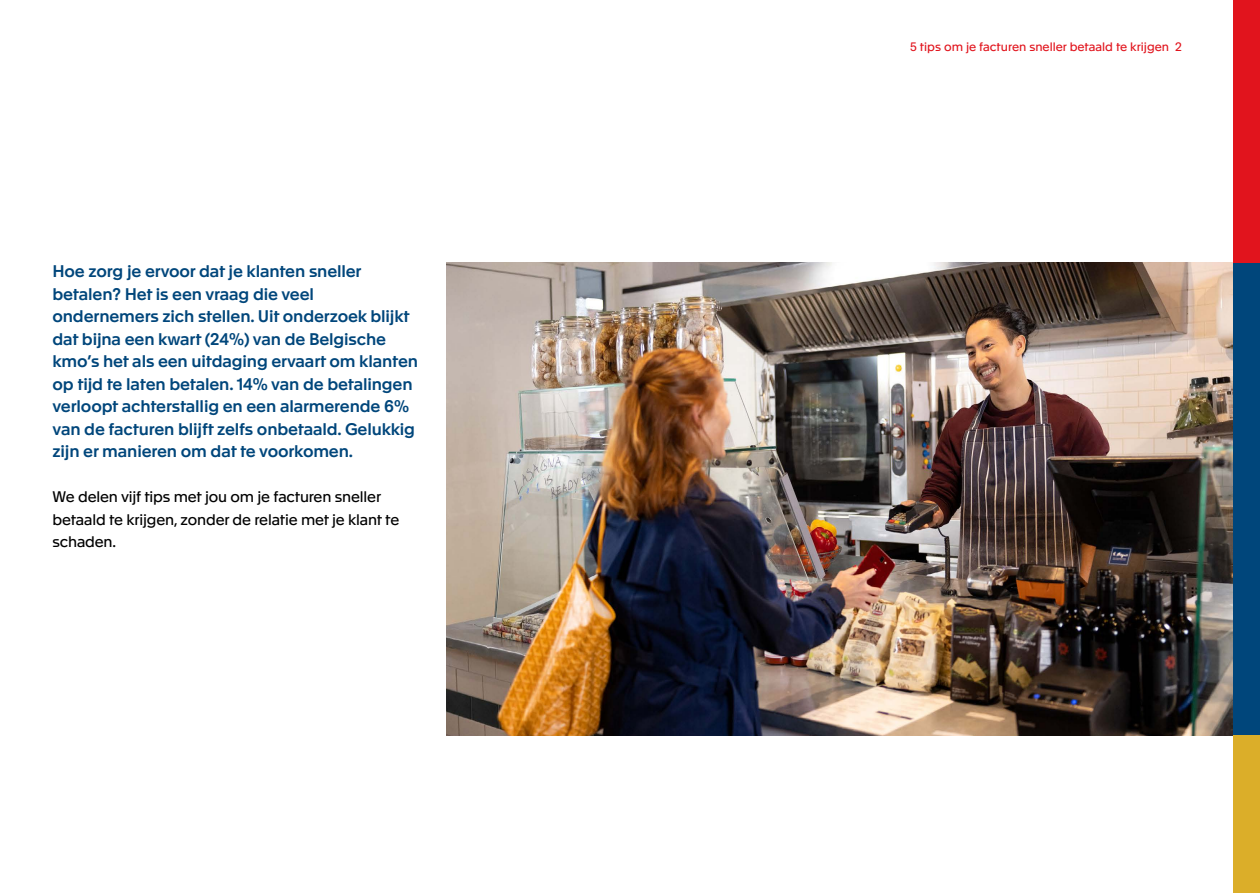
<style>
.page{position:relative;width:1260px;height:893px;background:#fff}
.page>*{position:absolute;margin:0;border:0;box-sizing:border-box;transform-origin:0 0}
.t1{font:500 16.5px/22.5px "Apax";letter-spacing:-.01em;color:#00467b}
.t2{font:15px/22.5px "Apax";letter-spacing:-.01em;color:#000}
.t3{font:12px "Apax";color:#e1141d}
</style>
<div class="page">
<img style="left:446px;top:262px;width:787px;height:473px">
<div style="left:1233px;top:0;width:27px;height:262px;background:#e1141d"></div>
<div style="left:1233px;top:262px;width:27px;height:473px;background:#00467b"></div>
<div style="left:1233px;top:735px;width:27px;height:157px;background:#dbae29"></div>
<p class="t1" style="left:52px;top:259px;width:367px">Hoe zorg je ervoor dat je klanten sneller betalen? Het is een vraag die veel ondernemers zich stellen. Uit onderzoek blijkt dat bijna een kwart (24%) van de Belgische kmo’s het als een uitdaging ervaart om klanten op tijd te laten betalen. 14% van de betalingen verloopt achterstallig en een alarmerende 6% van de facturen blijft zelfs onbetaald. Gelukkig zijn er manieren om dat te voorkomen.</p>
<p class="t2" style="left:52px;top:484px;width:348px">We delen vijf tips met jou om je facturen sneller betaald te krijgen, zonder de relatie met je klant te schaden.</p>
<p class="t3" style="left:910px;top:38px;width:273px">5 tips om je facturen sneller betaald te krijgen 2</p>
</div>
